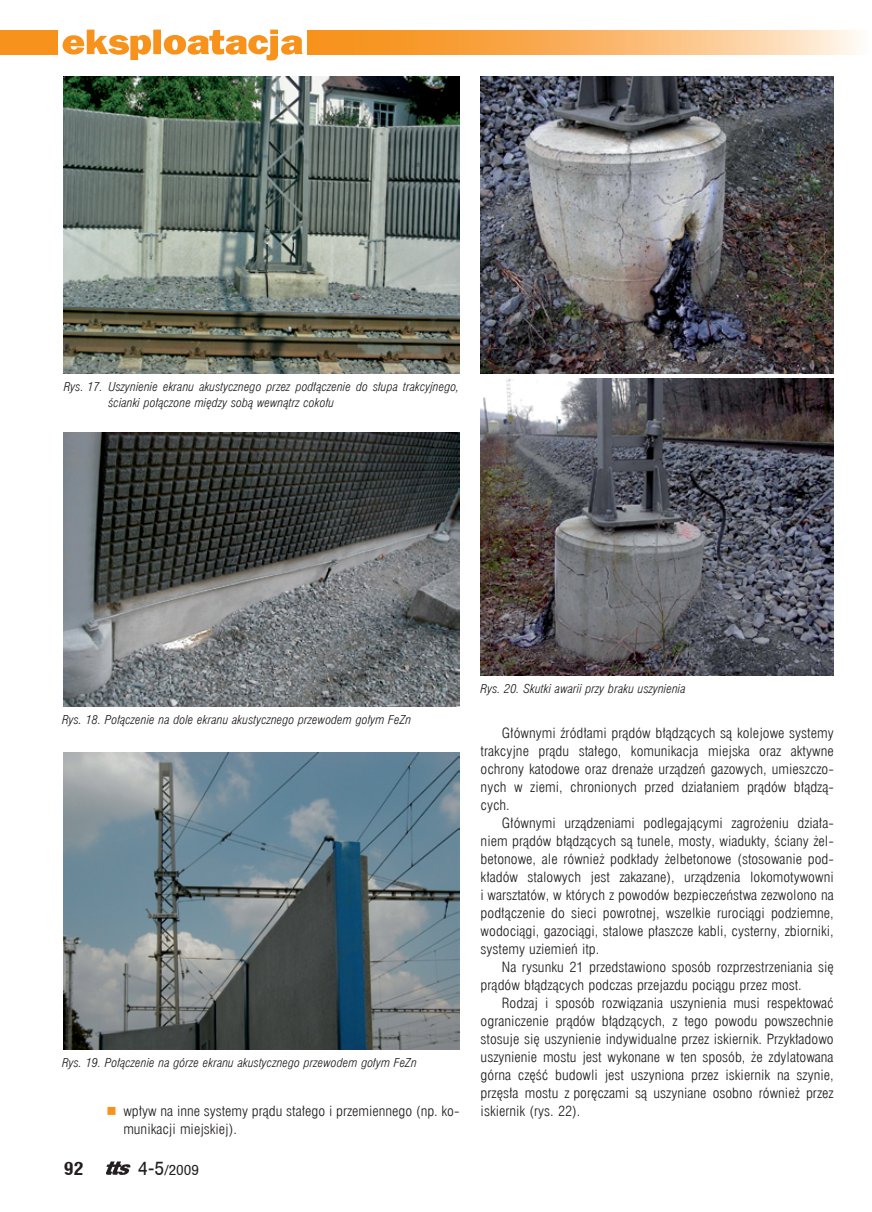
<style>
.page{position:relative;width:872px;height:1212px;background:#fff}
.page>*{position:absolute;margin:0;border:0;box-sizing:border-box;transform-origin:0 0}
.t1{font:700 18px "Switzerland Condpl";color:#231f20;scale:1.1 1}
.t2{font:13.8px/18px "Swis 721 Lt Cn EU Normal";color:#231f20;text-align:justify;scale:1.1 1}
.t3{font:13.8px "Switzerland Condpl";color:#231f20;scale:1.1 1}
.t4{font:13.8px "Wingdings";color:#f7931d}
.t5{font:12px/16.5px "Swis 721 Lt Cn EU Italic";color:#231f20;scale:1.1 1}
.s1{font-size:18px}
</style>
<div class="page">
<div style="left:0;top:30px;width:57px;height:25px;background:#f7931d"></div>
<svg style="left:307px;top:30px;width:552px;height:25px;background:#fab76a"></svg>
<svg style="left:106px;top:1161px;width:24px;height:14px"></svg>
<svg style="left:63px;top:30px;width:240px;height:31px"></svg>
<img style="left:64px;top:77px;width:395px;height:296px">
<img style="left:64px;top:433px;width:395px;height:273px">
<img style="left:64px;top:753px;width:395px;height:296px">
<img style="left:480px;top:77px;width:353px;height:296px">
<img style="left:480px;top:378px;width:353px;height:297px">
<p class="t5" style="left:108px;top:378px;width:320px;text-indent:-45px">Rys. 17. Uszynienie ekranu akustycznego przez podłączenie do słupa trakcyjnego, ścianki połączone między sobą wewnątrz cokołu</p>
<p class="t5" style="left:62px;top:711px;width:319px">Rys. 18. Połączenie na dole ekranu akustycznego przewodem gołym FeZn</p>
<p class="t5" style="left:62px;top:1054px;width:324px">Rys. 19. Połączenie na górze ekranu akustycznego przewodem gołym FeZn</p>
<p class="t5" style="left:480px;top:680px;width:188px">Rys. 20. Skutki awarii przy braku uszynienia</p>
<p class="t2" style="left:480px;top:724px;width:322px;text-indent:21px">Głównymi źródłami prądów błądzących są kolejowe systemy trakcyjne prądu stałego, komunikacja miejska oraz aktywne ochrony katodowe oraz drenaże urządzeń gazowych, umieszczo&shy;nych w ziemi, chronionych przed działaniem prądów błądzą&shy;cych.</p>
<p class="t2" style="left:480px;top:814px;width:322px;text-indent:21px">Głównymi urządzeniami podlegającymi zagrożeniu działa&shy;niem prądów błądzących są tunele, mosty, wiadukty, ściany żel&shy;betonowe, ale również podkłady żelbetonowe (stosowanie pod&shy;kładów stalowych jest zakazane), urządzenia lokomotywowni i warsztatów, w których z powodów bezpieczeństwa zezwolono na podłączenie do sieci powrotnej, wszelkie rurociągi podziemne, wodociągi, gazociągi, stalowe płaszcze kabli, cysterny, zbiorniki, systemy uziemień itp.</p>
<p class="t2" style="left:480px;top:958px;width:322px;text-indent:21px">Na rysunku 21 przedstawiono sposób rozprzestrzeniania się prądów błądzących podczas przejazdu pociągu przez most.</p>
<p class="t2" style="left:480px;top:994px;width:322px;text-indent:21px">Rodzaj i sposób rozwiązania uszynienia musi respektować ograniczenie prądów błądzących, z tego powodu powszechnie stosuje się uszynienie indywidualne przez iskiernik. Przykładowo uszynienie mostu jest wykonane w ten sposób, że zdylatowana górna część budowli jest uszyniona przez iskiernik na szynie, przęsła mostu z poręczami są uszyniane osobno również przez</p>
<p class="t4" style="left:106px;top:1104px;width:12px">■</p>
<p class="t2" style="left:123px;top:1102px;width:307px">wpływ na inne systemy prądu stałego i przemiennego (np. ko-</p>
<p class="t2" style="left:480px;top:1102px;width:92px">iskiernik (rys. 22).</p>
<p class="t2" style="left:123px;top:1120px;width:105px">munikacji miejskiej).</p>
<h1 class="t1" style="left:64px;top:1157px;width:19px">92</h1>
<p class="t3" style="left:138px;top:1160px;width:57px"><span class="s1">4-5</span>/2009</p>
</div>
